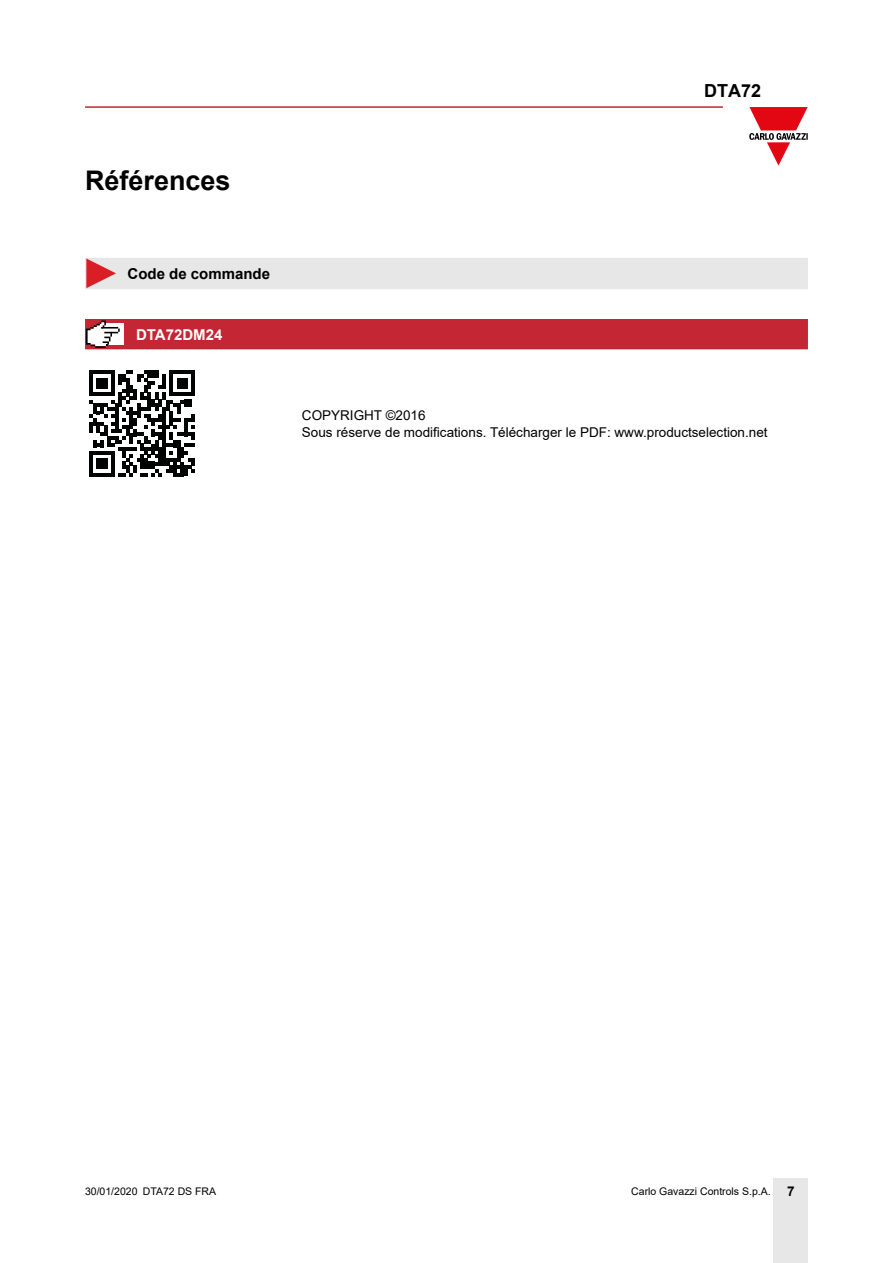
<style>
.page{position:relative;width:893px;height:1263px;background:#fff}
.page>*{position:absolute;margin:0;border:0;box-sizing:border-box;transform-origin:0 0}
.t1{font:700 27px "Arial";color:#000}
.t2{font:700 18px "Arial";color:#000}
.t3{font:700 15px "Arial";color:#000}
.t4{font:700 15px "Arial";color:#fff}
.t5{font:13.5px/16.2px "Arial";color:#000}
.t6{font:10.5px "Arial";color:#000}
.s1{font-weight:700;font-size:13.5px}
</style>
<div class="page">
<hr style="left:85px;top:106px;width:638px;height:2px;background:#c42633">
<div style="left:774px;top:1178px;width:34px;height:85px;background:#e7e7e8"></div>
<svg style="left:749px;top:107px;width:59px;height:59px"></svg>
<div style="left:85px;top:258px;width:723px;height:31px;background:#e7e7e8"></div>
<div style="left:85px;top:319px;width:723px;height:30px;background:#c42633"></div>
<svg style="left:89px;top:371px;width:106px;height:105px"></svg>
<h1 class="t1" style="left:85px;top:161px;width:147px">Références</h1>
<p class="t3" style="left:128px;top:263px;width:144px">Code de commande</p>
<p class="t4" style="left:136px;top:324px;width:88px">DTA72DM24</p>
<h2 class="t2" style="left:704px;top:78px;width:59px">DTA72</h2>
<p class="t5" style="left:302px;top:407px;width:467px">COPYRIGHT ©2016<br>Sous réserve de modifications. Télécharger le PDF: www.productselection.net</p>
<p class="t6" style="left:85px;top:1183px;width:133px">30/01/2020 DTA72 DS FRA</p>
<p class="t6" style="left:631px;top:1183px;width:165px">Carlo Gavazzi Controls S.p.A. <span class="s1">7</span></p>
</div>
